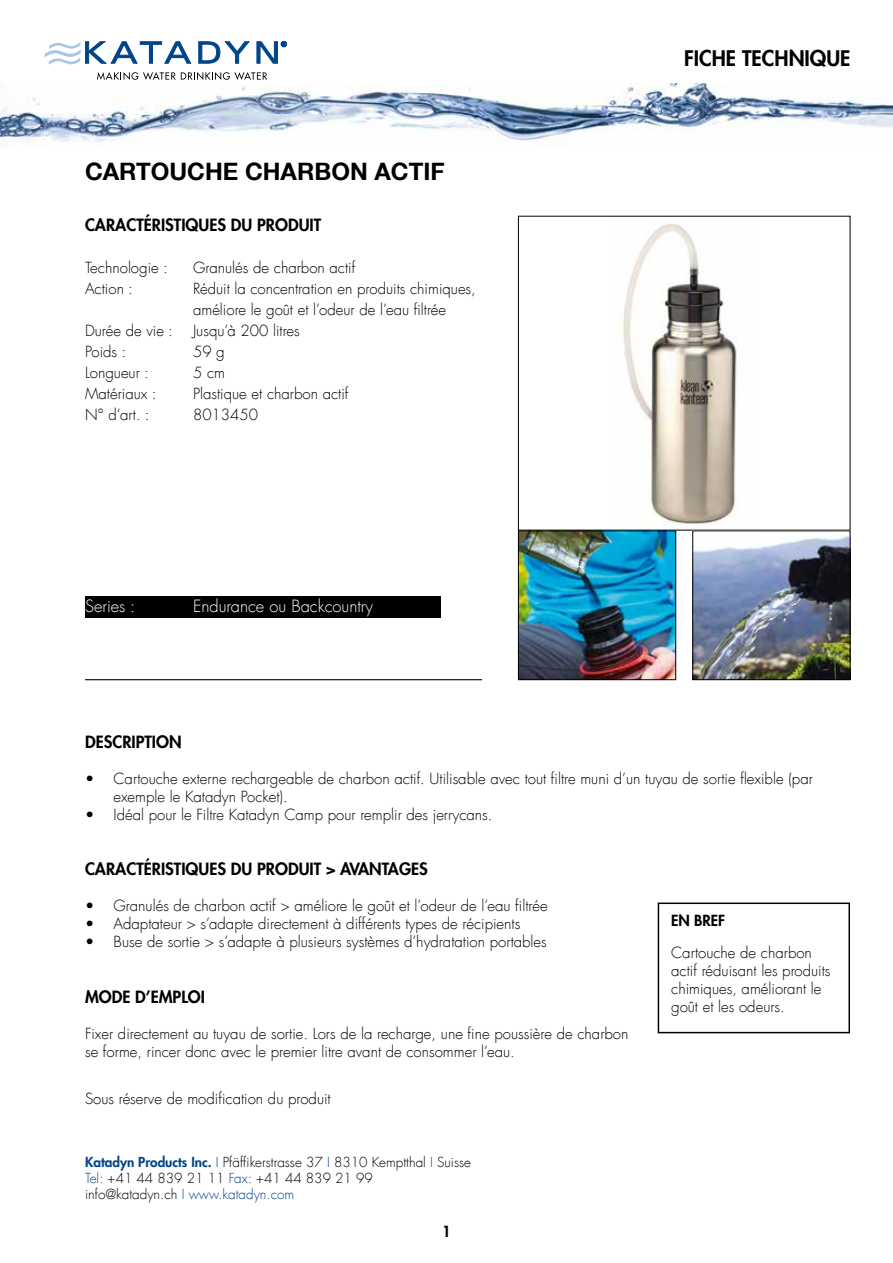
<style>
.page{position:relative;width:893px;height:1263px;background:#fff}
.page>*{position:absolute;margin:0;border:0;box-sizing:border-box;transform-origin:0 0}
.t1{font:700 24px "Helvetica Neue LT Com";color:#000}
.t2{font:800 21px "Futura";color:#000}
.t3{font:800 16.5px "Futura";color:#000}
.t4{font:300 16.5px "Futura Com";color:#fff}
.t5{font:300 15px/18px "Futura Com";color:#000}
.t6{font:800 15px "Futura";color:#000}
.t7{font:300 13.5px/16.2px "Futura Com";color:#000}
.s1{font-family:"Futura";font-weight:800;color:#004489}
.s2{color:#004489}
</style>
<div class="page">
<svg style="left:45px;top:41px;width:147px;height:24px"></svg>
<svg style="left:198px;top:41px;width:89px;height:23px"></svg>
<svg style="left:97px;top:72px;width:170px;height:8px"></svg>
<hr style="left:85px;top:679px;width:397px;height:1px;background:#000">
<div style="left:85px;top:596px;width:356px;height:22px;background:#000"></div>
<div style="left:658px;top:902px;width:192px;height:131px;border:2px solid #000"></div>
<img style="left:0;top:84px;width:893px;height:58px">
<img style="left:623px;top:223px;width:114px;height:301px">
<img style="left:694px;top:535px;width:154px;height:143px">
<div style="left:692px;top:530px;width:158px;height:150px;border:1px solid #000"></div>
<img style="left:520px;top:532px;width:154px;height:146px">
<div style="left:518px;top:530px;width:158px;height:150px;border:1px solid #000"></div>
<h1 class="t1" style="left:85px;top:156px;width:361px">CARTOUCHE CHARBON ACTIF</h1>
<p class="t3" style="left:85px;top:214px;width:238px">CARACTÉRISTIQUES DU PRODUIT</p>
<p class="t5" style="left:85px;top:258px;width:84px">Technologie :</p>
<p class="t5" style="left:193px;top:258px;width:164px">Granulés de charbon actif</p>
<p class="t5" style="left:85px;top:279px;width:49px">Action :</p>
<p class="t5" style="left:193px;top:278px;width:284px;line-height:21px">Réduit la concentration en produits chimiques, améliore le goût et l’odeur de l’eau filtrée</p>
<p class="t5" style="left:85px;top:321px;width:89px">Durée de vie :</p>
<p class="t5" style="left:193px;top:321px;width:108px">Jusqu’à 200 litres</p>
<p class="t5" style="left:85px;top:342px;width:43px">Poids :</p>
<p class="t5" style="left:193px;top:342px;width:33px">59 g</p>
<p class="t5" style="left:85px;top:363px;width:65px">Longueur :</p>
<p class="t5" style="left:193px;top:363px;width:33px">5 cm</p>
<p class="t5" style="left:85px;top:384px;width:73px">Matériaux :</p>
<p class="t5" style="left:193px;top:384px;width:157px">Plastique et charbon actif</p>
<p class="t5" style="left:85px;top:405px;width:66px">N° d‘art. :</p>
<p class="t5" style="left:193px;top:405px;width:67px">8013450</p>
<p class="t4" style="left:85px;top:595px;width:52px">Series :</p>
<p class="t4" style="left:193px;top:595px;width:182px">Endurance ou Backcountry</p>
<h2 class="t2" style="left:684px;top:44px;width:168px">FICHE TECHNIQUE</h2>
<p class="t3" style="left:85px;top:730px;width:98px">DESCRIPTION</p>
<p class="t5" style="left:114px;top:769px;width:701px;text-indent:-28px">• Cartouche externe rechargeable de charbon actif. Utilisable avec tout filtre muni d’un tuyau de sortie flexible (par exemple le Katadyn Pocket).</p>
<p class="t5" style="left:85px;top:805px;width:409px">• Idéal pour le Filtre Katadyn Camp pour remplir des jerrycans.</p>
<p class="t3" style="left:85px;top:858px;width:344px">CARACTÉRISTIQUES DU PRODUIT &gt; AVANTAGES</p>
<p class="t5" style="left:85px;top:897px;width:464px">• Granulés de charbon actif &gt; améliore le goût et l’odeur de l’eau filtrée</p>
<p class="t5" style="left:85px;top:915px;width:437px">• Adaptateur &gt; s’adapte directement à différents types de récipients</p>
<p class="t5" style="left:85px;top:933px;width:463px">• Buse de sortie &gt; s’adapte à plusieurs systèmes d’hydratation portables</p>
<p class="t3" style="left:85px;top:986px;width:122px">MODE D’EMPLOI</p>
<p class="t5" style="left:85px;top:1025px;width:545px">Fixer directement au tuyau de sortie. Lors de la recharge, une fine poussière de charbon se forme, rincer donc avec le premier litre avant de consommer l’eau.</p>
<p class="t6" style="left:671px;top:911px;width:55px">EN BREF</p>
<p class="t5" style="left:671px;top:943px;width:161px">Cartouche de charbon actif réduisant les produits chimiques, améliorant le goût et les odeurs.</p>
<p class="t5" style="left:85px;top:1090px;width:247px">Sous réserve de modification du produit</p>
<p class="t7" style="left:85px;top:1154px;width:387px"><span class="s1">Katadyn Products Inc.</span> <span class="s2">I</span> Pfäffikerstrasse 37 <span class="s2">I</span> 8310 Kemptthal <span class="s2">I</span> Suisse<br><span class="s2">Tel:</span> +41 44 839 21 11 <span class="s2">Fax:</span> +41 44 839 21 99<br>info@katadyn.ch <span class="s2">I www.katadyn.com</span></p>
<p class="t6" style="left:442px;top:1222px;width:10px">1</p>
</div>
